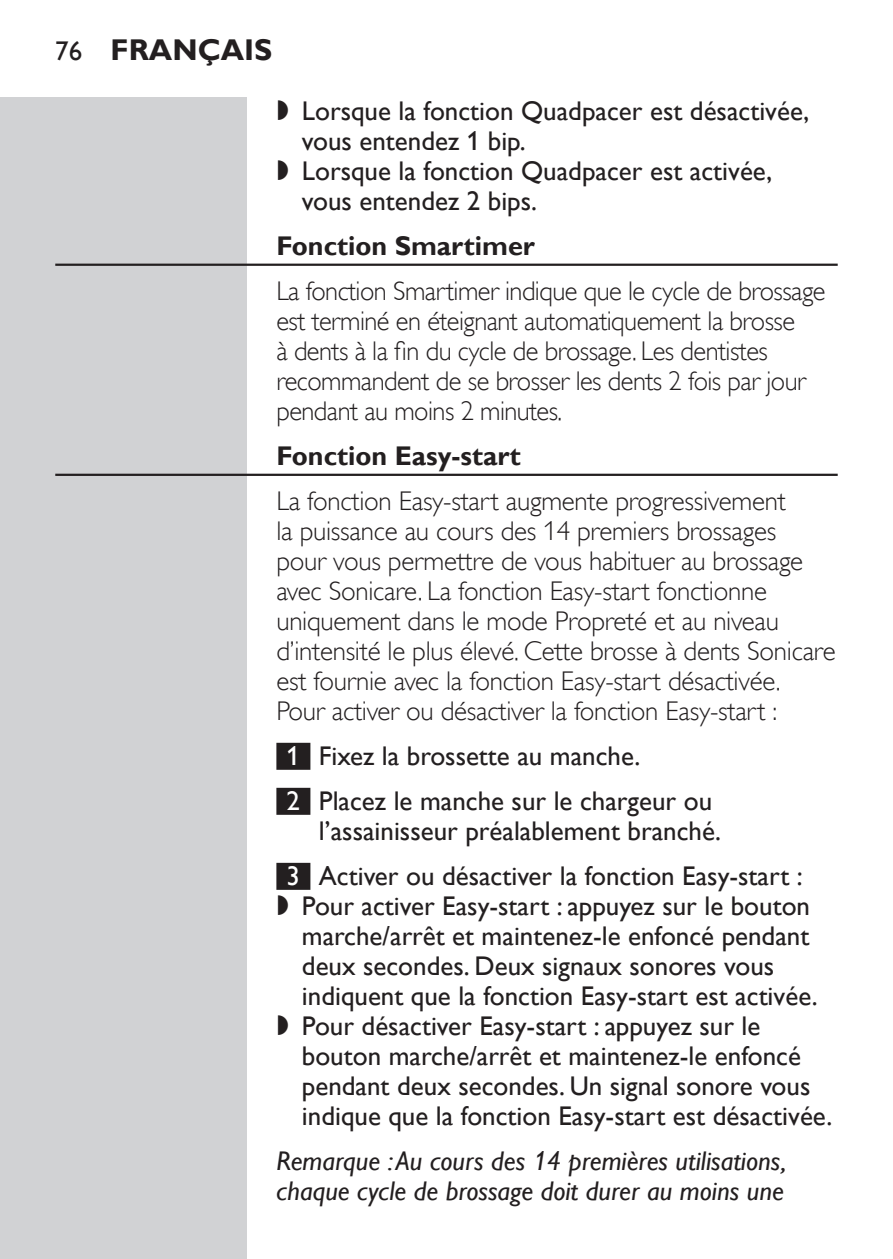
<style>
.page{position:relative;width:893px;height:1259px;background:#fff}
.page>*{position:absolute;margin:0;border:0;box-sizing:border-box;transform-origin:0 0}
.t1{font:700 30px "Gill Sans Alt One WGL";color:#231f20}
.t2{font:27px/45px "Gill Sans Alt One WGL";color:#231f20}
.t3{font:27px/30px "Gill Sans Alt One WGL Light";letter-spacing:-.01em;color:#231f20}
.t4{font:italic 27px/30px "Gill Sans Alt One WGL";color:#231f20}
.t5{font:700 27px "Gill Sans Alt One WGL";color:#231f20}
.s1{font-weight:400;font-size:27px}
.s2{font-family:"Philips Ll Font Plain"}
.s3{color:#fff}
</style>
<div class="page">
<hr style="left:892px;top:98px;width:1px;height:1161px;background:#d1d2d4">
<div style="left:0;top:98px;width:247px;height:1161px;background:#d1d2d4"></div>
<hr style="left:55px;top:264px;width:783px;height:2px;background:#231f20">
<hr style="left:55px;top:474px;width:783px;height:2px;background:#231f20">
<div style="left:276px;top:743px;width:34px;height:27px;background:#231f20"></div>
<div style="left:276px;top:788px;width:34px;height:27px;background:#231f20"></div>
<div style="left:276px;top:863px;width:34px;height:27px;background:#231f20"></div>
<p class="t1" style="left:55px;top:29px;width:216px"><span class="s1">76</span> Français</p>
<p class="t2" style="left:276px;top:88px;width:534px"><span class="s2">,</span> Lorsque la fonction Quadpacer est désactivée,</p>
<p class="t2" style="left:302px;top:118px;width:225px">vous entendez 1 bip.</p>
<p class="t2" style="left:276px;top:148px;width:497px"><span class="s2">,</span> Lorsque la fonction Quadpacer est activée,</p>
<p class="t2" style="left:302px;top:178px;width:237px">vous entendez 2 bips.</p>
<p class="t5" style="left:276px;top:227px;width:260px">Fonction Smartimer</p>
<p class="t3" style="left:276px;top:276px;width:550px">La fonction Smartimer indique que le cycle de brossage est terminé en éteignant automatiquement la brosse<br>à dents à la fin du cycle de brossage. Les dentistes recommandent de se brosser les dents 2 fois par jour pendant au moins 2 minutes.</p>
<p class="t5" style="left:276px;top:437px;width:246px">Fonction Easy-start</p>
<p class="t3" style="left:276px;top:486px;width:561px">La fonction Easy-start augmente progressivement<br>la puissance au cours des 14 premiers brossages<br>pour vous permettre de vous habituer au brossage avec Sonicare. La fonction Easy-start fonctionne uniquement dans le mode Propreté et au niveau d’intensité le plus élevé. Cette brosse à dents Sonicare est fournie avec la fonction Easy-start désactivée.<br>Pour activer ou désactiver la fonction Easy-start :</p>
<p class="t2" style="left:287px;top:733px;width:427px"><span class="s3">1</span> Fixez la brossette au manche.<br><span class="s3">2</span> Placez le manche sur le chargeur ou</p>
<p class="t2" style="left:287px;top:808px;width:518px;text-indent:32px">l’assainisseur préalablement branché.<br><span class="s3">3</span> Activer ou désactiver la fonction Easy-start :</p>
<p class="t2" style="left:276px;top:883px;width:535px"><span class="s2">,</span> Pour activer Easy-start : appuyez sur le bouton</p>
<p class="t2" style="left:302px;top:913px;width:509px">marche/arrêt et maintenez-le enfoncé pendant</p>
<p class="t2" style="left:302px;top:943px;width:474px">deux secondes. Deux signaux sonores vous</p>
<p class="t2" style="left:302px;top:973px;width:517px">indiquent que la fonction Easy-start est activée.</p>
<p class="t2" style="left:276px;top:1003px;width:485px"><span class="s2">,</span> Pour désactiver Easy-start : appuyez sur le</p>
<p class="t2" style="left:302px;top:1033px;width:501px">bouton marche/arrêt et maintenez-le enfoncé</p>
<p class="t2" style="left:302px;top:1063px;width:510px">pendant deux secondes. Un signal sonore vous</p>
<p class="t2" style="left:302px;top:1093px;width:532px">indique que la fonction Easy-start est désactivée.</p>
<p class="t4" style="left:276px;top:1146px;width:512px">Remarque : Au cours des 14 premières utilisations, chaque cycle de brossage doit durer au moins une</p>
</div>
